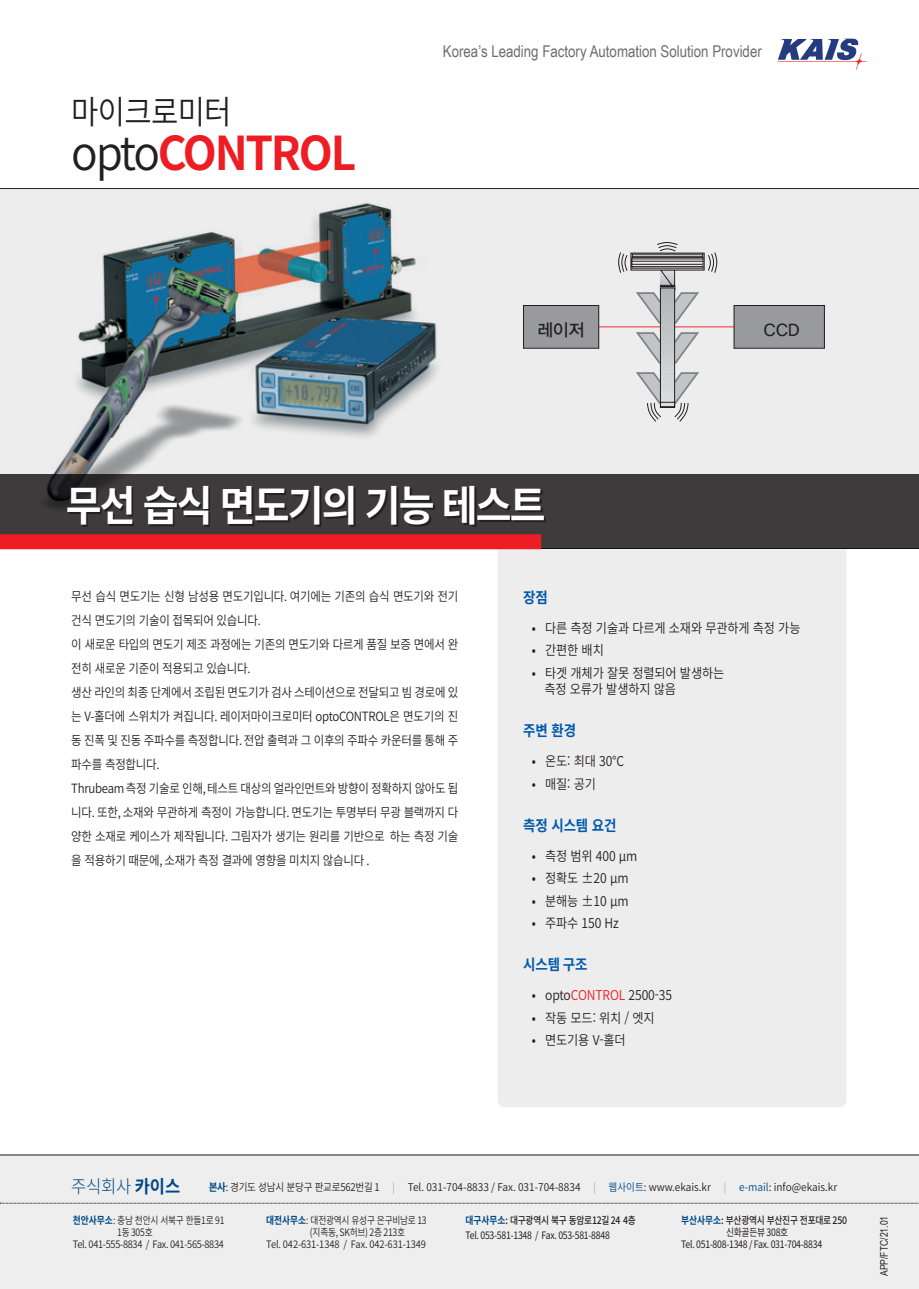
<style>
.page{position:relative;width:919px;height:1289px;background:#fff}
.page>*{position:absolute;margin:0;border:0;box-sizing:border-box;transform-origin:0 0}
.t1{font:700 46.5px "Noto Sans CJ Kkr";letter-spacing:-.05em;color:#ee1d23;scale:.95 1}
.t2{font:700 42px "Noto Sans CJ Kkr";letter-spacing:-.05em;color:#fff;scale:.93 1}
.t3{font:600 33px "Noto Sans CJ Kkr";letter-spacing:-.025em;color:#231f20;scale:.9 1}
.t4{font:300 18px "Noto Sans CJ Kkr";color:#014984;scale:.92 1}
.t5{font:17.25px "YDVYGO33";letter-spacing:-.01em;color:#231f20}
.t6{font:16.2px "Arial Narrow";color:#6c6d70}
.t7{font:700 15px "Noto Sans CJ Kkr";letter-spacing:-.01em;color:#015aaa;scale:.9 1}
.t8{font:600 13.5px/16.2px "Noto Sans CJ Kkr";letter-spacing:-.01em;color:#231f20;scale:.9 1}
.t9{font:600 12.75px/24px "Noto Sans CJ Kkr";letter-spacing:-.025em;color:#231f20;scale:.9 1}
.t10{font:600 10.65px "Noto Sans CJ Kkr";color:#231f20;scale:.9 1}
.t11{font:10.5px "Arial Narrow";color:#231f20}
.t12{font:10.2px/15px "Noto Sans CJ Kkr";letter-spacing:-.03em;color:#231f20;scale:.85 1}
.t13{font:600 10.2px "Noto Sans CJ Kkr";letter-spacing:-.03em;color:#231f20;scale:.85 1}
.t14{font:600 10.2px "Noto Sans CJ Kkr";letter-spacing:-.03em;color:#231f20;scale:.9 1}
.t15{font:600 10.2px "Noto Sans CJ Kkr";letter-spacing:-.01em;color:#231f20;scale:.91 1}
.t16{font:500 10.2px "Noto Sans CJ Kkr";letter-spacing:-.03em;color:#231f20;scale:.85 1}
.s1{font-weight:600;color:#231f20}
.s2{font-weight:400}
.s3{color:#ee1d23}
.s4{font-weight:700}
.s5{font-weight:700;color:#014984}
.s6{font-weight:300;color:#939598}
.s7{color:#014984}
.s8{font-weight:500}
</style>
<div class="page">
<svg style="left:777px;top:39px;width:89px;height:31px"></svg>
<div style="left:0;top:1154px;width:918px;height:134px;background:#eeeeef"></div>
<svg style="left:0;top:1202px;width:919px;height:1px"></svg>
<hr style="left:0;top:1154px;width:918px;height:1px;background:#231f20">
<div style="left:497px;top:549px;width:349px;height:558px;background:#ededee"></div>
<div style="left:0;top:189px;width:918px;height:359px;background:#ededee"></div>
<img style="left:53px;top:202px;width:385px;height:272px">
<div style="left:0;top:474px;width:918px;height:75px;background:#3f3b3c"></div>
<svg style="left:69px;top:488px;width:477px;height:39px"></svg>
<div style="left:0;top:534px;width:541px;height:15px;background:#ee1d23"></div>
<hr style="left:0;top:188px;width:918px;height:1px;background:#231f20">
<hr style="left:565px;top:326px;width:214px;height:1px;background:#ee3034">
<div style="left:523px;top:305px;width:75px;height:43px;background:#989a9d"></div>
<div style="left:523px;top:305px;width:76px;height:43px;border:1px solid #231f20"></div>
<div style="left:734px;top:305px;width:90px;height:43px;background:#989a9d"></div>
<div style="left:733px;top:305px;width:91px;height:43px;border:1px solid #231f20"></div>
<svg style="left:618px;top:242px;width:99px;height:180px"></svg>
<p class="t3" style="left:71px;top:93px;width:180px">마이크로미터</p>
<p class="t1" style="left:71px;top:127px;width:301px"><span class="s1">opto</span>CONTROL</p>
<p class="t6" style="left:443px;top:39px;width:320px">Korea’s Leading Factory Automation Solution Provider</p>
<p class="t5" style="left:537px;top:318px;width:49px">레이저</p>
<p class="t5" style="left:763px;top:318px;width:37px">CCD</p>
<p class="t2" style="left:66px;top:482px;width:517px">무선 습식 면도기의 기능 테스트</p>
<p class="t9" style="left:71px;top:584px;width:431px">무선 습식 면도기는 신형 남성용 면도기입니다. 여기에는 기존의 습식 면도기와 전기 건식 면도기의 기술이 접목되어 있습니다.</p>
<p class="t9" style="left:71px;top:632px;width:431px">이 새로운 타입의 면도기 제조 과정에는 기존의 면도기와 다르게 품질 보증 면에서 완 전히 새로운 기준이 적용되고 있습니다.</p>
<p class="t9" style="left:71px;top:680px;width:431px;text-align:justify">생산 라인의 최종 단계에서 조립된 면도기가 검사 스테이션으로 전달되고 빔 경로에 있 는 V-홀더에 스위치가 켜집니다. 레이저마이크로미터 optoCONTROL은 면도기의 진 동 진폭 및 진동 주파수를 측정합니다. 전압 출력과 그 이후의 주파수 카운터를 통해 주 파수를 측정합니다.</p>
<p class="t9" style="left:71px;top:776px;width:431px;text-align:justify">Thrubeam 측정 기술로 인해, 테스트 대상의 얼라인먼트와 방향이 정확하지 않아도 됩 니다. 또한, 소재와 무관하게 측정이 가능합니다. 면도기는 투명부터 무광 블랙까지 다 양한 소재로 케이스가 제작됩니다. 그림자가 생기는 원리를 기반으로 하는 측정 기술 을 적용하기 때문에, 소재가 측정 결과에 영향을 미치지 않습니다 .</p>
<p class="t7" style="left:523px;top:589px;width:29px">장점</p>
<p class="t8" style="left:531px;top:620px;width:300px"><span class="s2">•</span> 다른 측정 기술과 다르게 소재와 무관하게 측정 가능</p>
<p class="t8" style="left:531px;top:642px;width:82px"><span class="s2">•</span> 간편한 배치</p>
<p class="t8" style="left:544px;top:665px;width:201px;text-indent:-13px"><span class="s2">•</span> 타겟 개체가 잘못 정렬되어 발생하는 측정 오류가 발생하지 않음</p>
<p class="t7" style="left:523px;top:722px;width:60px">주변 환경</p>
<p class="t8" style="left:531px;top:753px;width:104px"><span class="s2">•</span> 온도: 최대 30°C</p>
<p class="t8" style="left:531px;top:776px;width:73px"><span class="s2">•</span> 매질: 공기</p>
<p class="t7" style="left:523px;top:816px;width:105px">측정 시스템 요건</p>
<p class="t8" style="left:531px;top:848px;width:119px"><span class="s2">•</span> 측정 범위 400 μm</p>
<p class="t8" style="left:531px;top:870px;width:109px"><span class="s2">•</span> 정확도 ±20 μm</p>
<p class="t8" style="left:531px;top:893px;width:109px"><span class="s2">•</span> 분해능 ±10 μm</p>
<p class="t8" style="left:531px;top:915px;width:98px"><span class="s2">•</span> 주파수 150 Hz</p>
<p class="t7" style="left:523px;top:956px;width:73px">시스템 구조</p>
<p class="t8" style="left:531px;top:987px;width:157px"><span class="s2">•</span> opto<span class="s3">CONTROL</span> 2500-35</p>
<p class="t8" style="left:531px;top:1010px;width:138px"><span class="s2">•</span> 작동 모드: 위치 / 엣지</p>
<p class="t8" style="left:531px;top:1032px;width:106px"><span class="s2">•</span> 면도기용 V-홀더</p>
<h3 class="t4" style="left:71px;top:1176px;width:120px">주식회사 <span class="s4">카이스</span></h3>
<p class="t10" style="left:209px;top:1181px;width:700px"><span class="s5">본사</span>: 경기도 성남시 분당구 판교로562번길 1 <span class="s6">|</span> Tel. 031-704-8833 / Fax. 031-704-8834 <span class="s6">|</span> <span class="s7">웹사이트</span>: www.ekais.kr <span class="s6">|</span> <span class="s7">e-mail</span>: info@ekais.kr</p>
<p class="t13" style="left:73px;top:1214px;width:180px"><span class="s5">천안사무소</span>: 충남 천안시 서북구 한들1로 91</p>
<p class="t13" style="left:117px;top:1226px;width:43px">1동 305호</p>
<p class="t14" style="left:73px;top:1238px;width:169px">Tel. 041-555-8834 / Fax. 041-565-8834</p>
<p class="t13" style="left:266px;top:1214px;width:190px"><span class="s5">대전사무소</span>: 대전광역시 유성구 은구비남로 13</p>
<p class="t13" style="left:310px;top:1226px;width:113px">(지족동, SK허브) 2층 213호</p>
<p class="t15" style="left:266px;top:1238px;width:177px">Tel. 042-631-1348 / Fax. 042-631-1349</p>
<p class="t12" style="left:465px;top:1212px;width:202px"><span class="s5">대구사무소</span><span class="s8">: 대구광역시 북구 동암로12길 24 4층<br></span>Tel. 053-581-1348 / Fax. 053-581-8848</p>
<p class="t16" style="left:681px;top:1214px;width:196px"><span class="s5">부산사무소</span>: 부산광역시 부산진구 전포대로 250</p>
<p class="t12" style="left:726px;top:1224px;width:75px">신화골든뷰 308호</p>
<p class="t12" style="left:681px;top:1237px;width:167px">Tel. 051-808-1348 / Fax. 031-704-8834</p>
<p class="t11" style="left:876px;top:1276px;width:62px;rotate:-90deg">APP/FTC/21.01</p>
</div>
